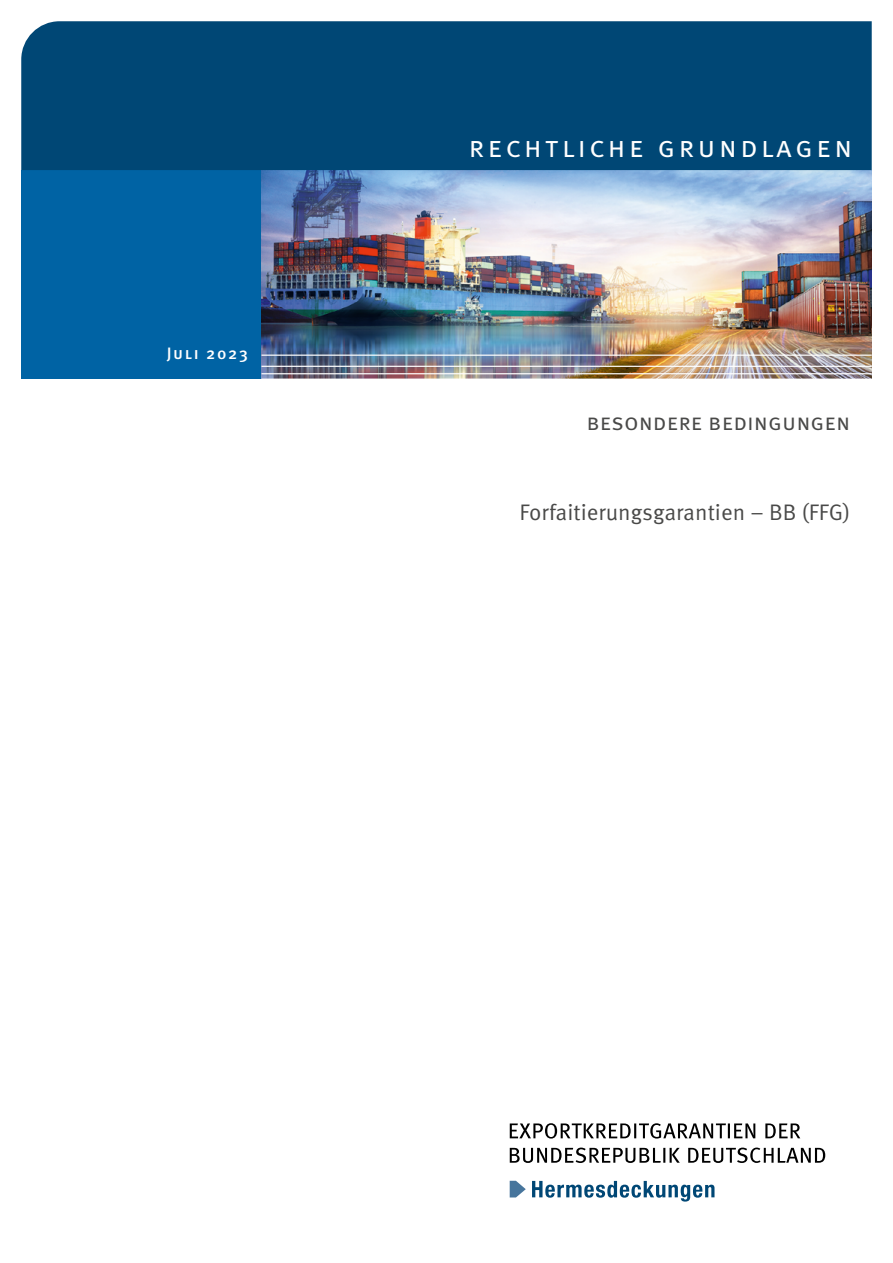
<style>
.page{position:relative;width:893px;height:1263px;background:#fff}
.page>*{position:absolute;margin:0;border:0;box-sizing:border-box;transform-origin:0 0}
.t1{font:30px "Meta Pro Norm";letter-spacing:.1em;color:#fff}
.t2{font:23.25px "Meta Pro Norm";color:#494948}
.t3{font:22.5px "Meta Pro Norm";color:#494948}
.t4{font:500 16.5px "Meta Pro";letter-spacing:.1em;color:#fff}
</style>
<div class="page">
<div style="left:21px;top:170px;width:240px;height:208px;background:#0063a4"></div>
<img style="left:261px;top:170px;width:611px;height:208px">
<div style="left:21px;top:21px;width:851px;height:149px;background:#004775"></div>
<hr style="left:261px;top:366px;width:611px;height:1px;background:#fff">
<hr style="left:261px;top:355px;width:611px;height:1px;background:#fff">
<hr style="left:261px;top:373px;width:611px;height:1px;background:#fff">
<svg style="left:510px;top:1147px;width:315px;height:16px"></svg>
<svg style="left:510px;top:1123px;width:290px;height:15px"></svg>
<svg style="left:510px;top:1181px;width:16px;height:16px"></svg>
<svg style="left:532px;top:1181px;width:182px;height:20px"></svg>
<p class="t4" style="left:167px;top:341px;width:83px">Juli 2023</p>
<h1 class="t1" style="left:468px;top:123px;width:386px">rechtliche grundlagen</h1>
<p class="t2" style="left:586px;top:404px;width:266px">besondere bedingungen</p>
<p class="t3" style="left:520px;top:495px;width:332px">Forfaitierungsgarantien – BB (FFG)</p>
</div>
